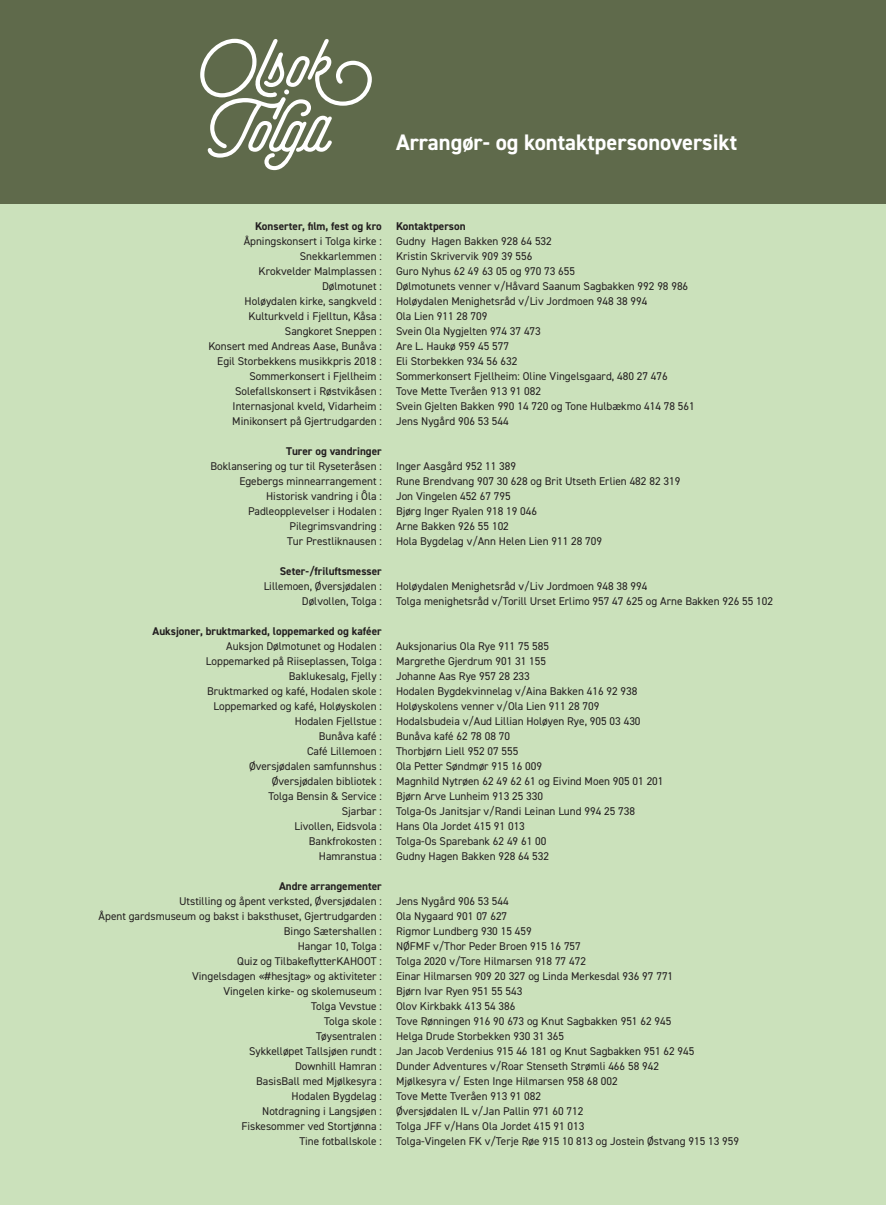
<style>
.page{position:relative;width:886px;height:1205px;background:#cbe1bb}
.page>*{position:absolute;margin:0;border:0;box-sizing:border-box;transform-origin:0 0}
.Overskrift{font:700 22.5px "DIN2014";color:#fff}
.t1{font:11.25px "DIN2014";color:#231f20}
.t2{font:700 11.25px "DIN2014";color:#231f20}
</style>
<div class="page">
<div style="left:1px;top:0;width:885px;height:203px;background:#5f6a4b"></div>
<svg style="left:200px;top:39px;width:172px;height:131px"></svg>
<p class="Overskrift" style="left:396px;top:128px;width:343px">Arrangør- og kontaktpersonoversikt</p>
<p class="t2" style="left:255px;top:219px;width:128px">Konserter, film, fest og kro</p>
<p class="t1" style="left:244px;top:234px;width:140px">Åpningskonsert i Tolga kirke :</p>
<p class="t1" style="left:300px;top:249px;width:84px">Snekkarlemmen :</p>
<p class="t1" style="left:259px;top:264px;width:125px">Krokvelder Malmplassen :</p>
<p class="t1" style="left:322px;top:279px;width:61px">Dølmotunet :</p>
<p class="t1" style="left:245px;top:294px;width:139px">Holøydalen kirke, sangkveld :</p>
<p class="t1" style="left:249px;top:309px;width:135px">Kulturkveld i Fjelltun, Kåsa :</p>
<p class="t1" style="left:285px;top:324px;width:98px">Sangkoret Sneppen :</p>
<p class="t1" style="left:208px;top:339px;width:175px">Konsert med Andreas Aase, Bunåva :</p>
<p class="t1" style="left:217px;top:354px;width:166px">Egil Storbekkens musikkpris 2018 :</p>
<p class="t1" style="left:250px;top:369px;width:134px">Sommerkonsert i Fjellheim :</p>
<p class="t1" style="left:235px;top:384px;width:148px">Solefallskonsert i Røstvikåsen :</p>
<p class="t1" style="left:233px;top:399px;width:151px">Internasjonal kveld, Vidarheim :</p>
<p class="t1" style="left:232px;top:414px;width:151px">Minikonsert på Gjertrudgarden :</p>
<p class="t2" style="left:286px;top:444px;width:97px">Turer og vandringer</p>
<p class="t1" style="left:211px;top:459px;width:173px">Boklansering og tur til Ryseteråsen :</p>
<p class="t1" style="left:239px;top:474px;width:144px">Egebergs minnearrangement :</p>
<p class="t1" style="left:266px;top:489px;width:117px">Historisk vandring i Ôla :</p>
<p class="t1" style="left:248px;top:504px;width:135px">Padleopplevelser i Hodalen :</p>
<p class="t1" style="left:290px;top:519px;width:94px">Pilegrimsvandring :</p>
<p class="t1" style="left:287px;top:534px;width:96px">Tur Prestliknausen :</p>
<p class="t2" style="left:280px;top:564px;width:104px">Seter-/friluftsmesser</p>
<p class="t1" style="left:264px;top:579px;width:120px">Lillemoen, Øversjødalen :</p>
<p class="t1" style="left:302px;top:594px;width:81px">Dølvollen, Tolga :</p>
<p class="t2" style="left:152px;top:624px;width:231px">Auksjoner, bruktmarked, loppemarked og kaféer</p>
<p class="t1" style="left:226px;top:639px;width:157px">Auksjon Dølmotunet og Hodalen :</p>
<p class="t1" style="left:206px;top:654px;width:177px">Loppemarked på Riiseplassen, Tolga :</p>
<p class="t1" style="left:289px;top:669px;width:95px">Baklukesalg, Fjelly :</p>
<p class="t1" style="left:207px;top:684px;width:176px">Bruktmarked og kafé, Hodalen skole :</p>
<p class="t1" style="left:214px;top:699px;width:170px">Loppemarked og kafé, Holøyskolen :</p>
<p class="t1" style="left:295px;top:714px;width:89px">Hodalen Fjellstue :</p>
<p class="t1" style="left:319px;top:729px;width:65px">Bunåva kafé :</p>
<p class="t1" style="left:307px;top:744px;width:76px">Café Lillemoen :</p>
<p class="t1" style="left:249px;top:759px;width:134px">Øversjødalen samfunnshus :</p>
<p class="t1" style="left:272px;top:774px;width:112px">Øversjødalen bibliotek :</p>
<p class="t1" style="left:268px;top:789px;width:115px">Tolga Bensin &amp; Service :</p>
<p class="t1" style="left:342px;top:804px;width:41px">Sjarbar :</p>
<p class="t1" style="left:294px;top:819px;width:89px">Livollen, Eidsvola :</p>
<p class="t1" style="left:309px;top:834px;width:75px">Bankfrokosten :</p>
<p class="t1" style="left:319px;top:849px;width:64px">Hamranstua :</p>
<p class="t2" style="left:279px;top:879px;width:104px">Andre arrangementer</p>
<p class="t1" style="left:179px;top:894px;width:204px">Utstilling og åpent verksted, Øversjødalen :</p>
<p class="t1" style="left:99px;top:909px;width:285px">Åpent gardsmuseum og bakst i baksthuset, Gjertrudgarden :</p>
<p class="t1" style="left:284px;top:924px;width:99px">Bingo Sætershallen :</p>
<p class="t1" style="left:298px;top:939px;width:86px">Hangar 10, Tolga :</p>
<p class="t1" style="left:237px;top:954px;width:146px">Quiz og TilbakeflytterKAHOOT :</p>
<p class="t1" style="left:192px;top:969px;width:191px">Vingelsdagen «#hesjtag» og aktiviteter :</p>
<p class="t1" style="left:223px;top:984px;width:160px">Vingelen kirke- og skolemuseum :</p>
<p class="t1" style="left:311px;top:999px;width:72px">Tolga Vevstue :</p>
<p class="t1" style="left:324px;top:1014px;width:59px">Tolga skole :</p>
<p class="t1" style="left:316px;top:1029px;width:67px">Tøysentralen :</p>
<p class="t1" style="left:249px;top:1044px;width:134px">Sykkelløpet Tallsjøen rundt :</p>
<p class="t1" style="left:295px;top:1059px;width:88px">Downhill Hamran :</p>
<p class="t1" style="left:256px;top:1074px;width:127px">BasisBall med Mjølkesyra :</p>
<p class="t1" style="left:291px;top:1089px;width:92px">Hodalen Bygdelag :</p>
<p class="t1" style="left:262px;top:1104px;width:121px">Notdragning i Langsjøen :</p>
<p class="t1" style="left:241px;top:1119px;width:142px">Fiskesommer ved Stortjønna :</p>
<p class="t1" style="left:299px;top:1134px;width:84px">Tine fotballskole :</p>
<p class="t2" style="left:396px;top:219px;width:71px">Kontaktperson</p>
<p class="t1" style="left:396px;top:234px;width:157px">Gudny Hagen Bakken 928 64 532</p>
<p class="t1" style="left:396px;top:249px;width:138px">Kristin Skrivervik 909 39 556</p>
<p class="t1" style="left:396px;top:264px;width:180px">Guro Nyhus 62 49 63 05 og 970 73 655</p>
<p class="t1" style="left:396px;top:279px;width:294px">Dølmotunets venner v/Håvard Saanum Sagbakken 992 98 986</p>
<p class="t1" style="left:396px;top:294px;width:253px">Holøydalen Menighetsråd v/Liv Jordmoen 948 38 994</p>
<p class="t1" style="left:396px;top:309px;width:93px">Ola Lien 911 28 709</p>
<p class="t1" style="left:396px;top:324px;width:146px">Svein Ola Nygjelten 974 37 473</p>
<p class="t1" style="left:396px;top:339px;width:115px">Are L. Haukø 959 45 577</p>
<p class="t1" style="left:396px;top:354px;width:123px">Eli Storbekken 934 56 632</p>
<p class="t1" style="left:396px;top:369px;width:273px">Sommerkonsert Fjellheim: Oline Vingelsgaard, 480 27 476</p>
<p class="t1" style="left:396px;top:384px;width:147px">Tove Mette Tveråen 913 91 082</p>
<p class="t1" style="left:396px;top:399px;width:300px">Svein Gjelten Bakken 990 14 720 og Tone Hulbækmo 414 78 561</p>
<p class="t1" style="left:396px;top:414px;width:114px">Jens Nygård 906 53 544</p>
<p class="t1" style="left:396px;top:459px;width:122px">Inger Aasgård 952 11 389</p>
<p class="t1" style="left:396px;top:474px;width:286px">Rune Brendvang 907 30 628 og Brit Utseth Erlien 482 82 319</p>
<p class="t1" style="left:396px;top:489px;width:116px">Jon Vingelen 452 67 795</p>
<p class="t1" style="left:396px;top:504px;width:143px">Bjørg Inger Ryalen 918 19 046</p>
<p class="t1" style="left:396px;top:519px;width:114px">Arne Bakken 926 55 102</p>
<p class="t1" style="left:396px;top:534px;width:208px">Hola Bygdelag v/Ann Helen Lien 911 28 709</p>
<p class="t1" style="left:396px;top:579px;width:253px">Holøydalen Menighetsråd v/Liv Jordmoen 948 38 994</p>
<p class="t1" style="left:396px;top:594px;width:378px">Tolga menighetsråd v/Torill Urset Erlimo 957 47 625 og Arne Bakken 926 55 102</p>
<p class="t1" style="left:396px;top:639px;width:154px">Auksjonarius Ola Rye 911 75 585</p>
<p class="t1" style="left:396px;top:654px;width:151px">Margrethe Gjerdrum 901 31 155</p>
<p class="t1" style="left:396px;top:669px;width:135px">Johanne Aas Rye 957 28 233</p>
<p class="t1" style="left:396px;top:684px;width:243px">Hodalen Bygdekvinnelag v/Aina Bakken 416 92 938</p>
<p class="t1" style="left:396px;top:699px;width:205px">Holøyskolens venner v/Ola Lien 911 28 709</p>
<p class="t1" style="left:396px;top:714px;width:246px">Hodalsbudeia v/Aud Lillian Holøyen Rye, 905 03 430</p>
<p class="t1" style="left:396px;top:729px;width:116px">Bunåva kafé 62 78 08 70</p>
<p class="t1" style="left:396px;top:744px;width:124px">Thorbjørn Liell 952 07 555</p>
<p class="t1" style="left:396px;top:759px;width:148px">Ola Petter Søndmør 915 16 009</p>
<p class="t1" style="left:396px;top:774px;width:269px">Magnhild Nytrøen 62 49 62 61 og Eivind Moen 905 01 201</p>
<p class="t1" style="left:396px;top:789px;width:149px">Bjørn Arve Lunheim 913 25 330</p>
<p class="t1" style="left:396px;top:804px;width:241px">Tolga-Os Janitsjar v/Randi Leinan Lund 994 25 738</p>
<p class="t1" style="left:396px;top:819px;width:130px">Hans Ola Jordet 415 91 013</p>
<p class="t1" style="left:396px;top:834px;width:152px">Tolga-Os Sparebank 62 49 61 00</p>
<p class="t1" style="left:396px;top:849px;width:155px">Gudny Hagen Bakken 928 64 532</p>
<p class="t1" style="left:396px;top:894px;width:114px">Jens Nygård 906 53 544</p>
<p class="t1" style="left:396px;top:909px;width:113px">Ola Nygaard 901 07 627</p>
<p class="t1" style="left:396px;top:924px;width:137px">Rigmor Lundberg 930 15 459</p>
<p class="t1" style="left:396px;top:939px;width:186px">NØFMF v/Thor Peder Broen 915 16 757</p>
<p class="t1" style="left:396px;top:954px;width:191px">Tolga 2020 v/Tore Hilmarsen 918 77 472</p>
<p class="t1" style="left:396px;top:969px;width:279px">Einar Hilmarsen 909 20 327 og Linda Merkesdal 936 97 771</p>
<p class="t1" style="left:396px;top:984px;width:128px">Bjørn Ivar Ryen 951 55 543</p>
<p class="t1" style="left:396px;top:999px;width:121px">Olov Kirkbakk 413 54 386</p>
<p class="t1" style="left:396px;top:1014px;width:277px">Tove Rønningen 916 90 673 og Knut Sagbakken 951 62 945</p>
<p class="t1" style="left:396px;top:1029px;width:170px">Helga Drude Storbekken 930 31 365</p>
<p class="t1" style="left:396px;top:1044px;width:300px">Jan Jacob Verdenius 915 46 181 og Knut Sagbakken 951 62 945</p>
<p class="t1" style="left:396px;top:1059px;width:264px">Dunder Adventures v/Roar Stenseth Strømli 466 58 942</p>
<p class="t1" style="left:396px;top:1074px;width:223px">Mjølkesyra v/ Esten Inge Hilmarsen 958 68 002</p>
<p class="t1" style="left:396px;top:1089px;width:147px">Tove Mette Tveråen 913 91 082</p>
<p class="t1" style="left:396px;top:1104px;width:189px">Øversjødalen IL v/Jan Pallin 971 60 712</p>
<p class="t1" style="left:396px;top:1119px;width:190px">Tolga JFF v/Hans Ola Jordet 415 91 013</p>
<p class="t1" style="left:396px;top:1134px;width:345px">Tolga-Vingelen FK v/Terje Røe 915 10 813 og Jostein Østvang 915 13 959</p>
</div>
